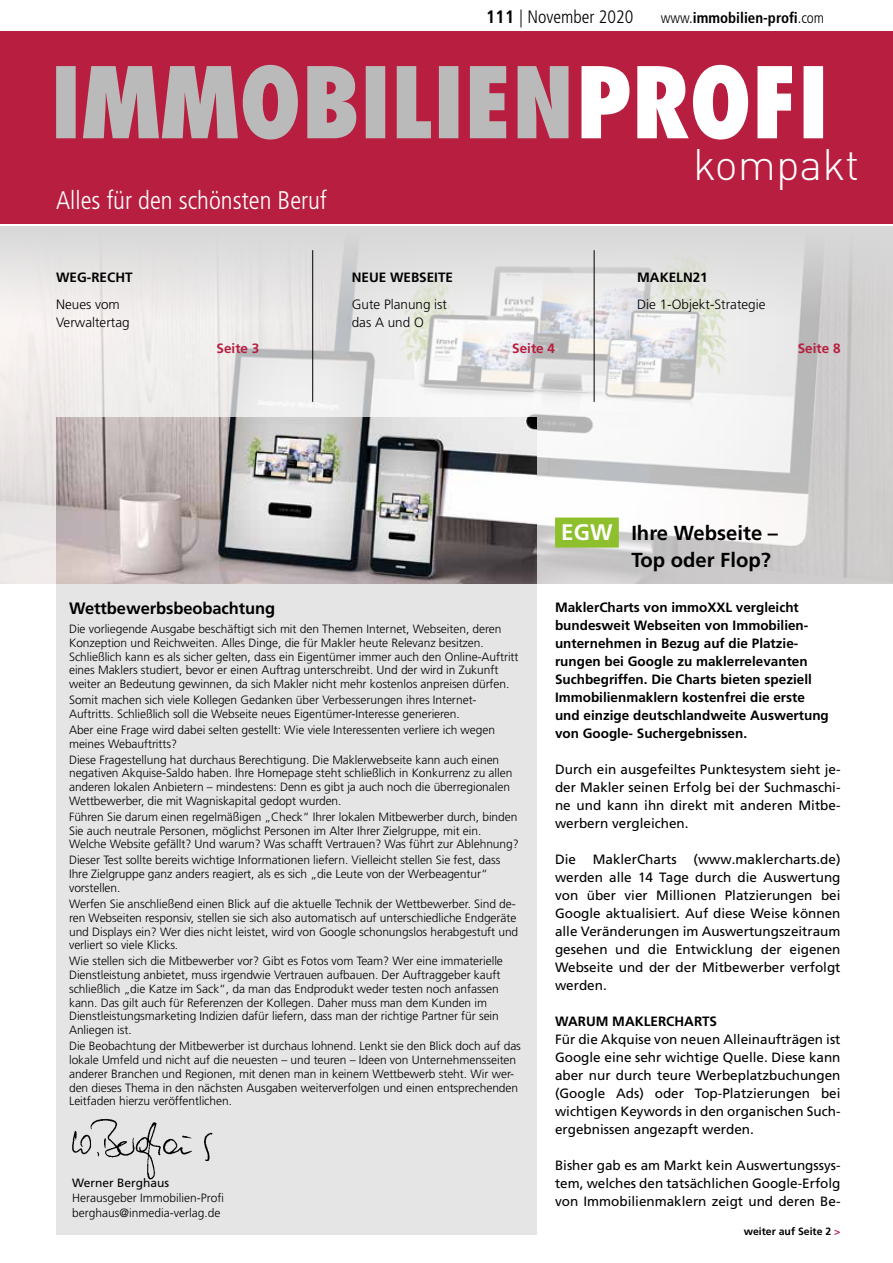
<style>
.page{position:relative;width:893px;height:1263px;background:#fff}
.page>*{position:absolute;margin:0;border:0;box-sizing:border-box;transform-origin:0 0}
.t1{font:300 43.5px "DIN";color:#fff}
.t2{font:300 condensed 25.5px "Frutiger";color:#fff}
.t3{font:700 20.25px/27px "Frutiger LT Pro";color:#000}
.t4{font:300 condensed 18px "Frutiger";color:#000}
.t5{font:700 16.5px "Frutiger LT Pro";letter-spacing:-.005em;color:#000}
.t6{font:700 condensed 15px "Frutiger";color:#000}
.t7{font:13.5px/18px "Frutiger LT Pro";color:#000;text-align:justify}
.t8{font:700 13.5px/18px "Frutiger LT Pro";color:#000}
.t9{font:300 13.5px/18px "Frutiger LT Pro";color:#000}
.t10{font:700 13.5px "Frutiger LT Pro";color:#b71e3f}
.t11{font:300 12px/13.8px "Frutiger LT Pro";letter-spacing:-.005em;color:#000}
.t12{font:12px "Frutiger LT Pro";color:#000}
.t13{font:700 10.5px "Frutiger LT Pro";color:#000}
.s1{font-weight:700}
.s2{font-weight:300}
.s3{font-size:22.5px;color:#fff}
.s4{color:#b71e3f}
</style>
<div class="page">
<img style="left:0;top:417px;width:893px;height:166px">
<div style="left:0;top:31px;width:893px;height:193px;background:#b71e3f"></div>
<svg style="left:0;top:226px;width:893px;height:191px"></svg>
<svg style="left:581px;top:65px;width:242px;height:75px"></svg>
<svg style="left:56px;top:65px;width:512px;height:75px"></svg>
<hr style="left:312px;top:250px;width:1px;height:152px;background:#000">
<hr style="left:594px;top:250px;width:1px;height:152px;background:#000">
<div style="left:555px;top:518px;width:64px;height:30px;background:#8ebf2d"></div>
<div style="left:57px;top:583px;width:480px;height:652px;background:#e5e5e5"></div>
<img style="left:72px;top:1118px;width:141px;height:62px">
<img style="left:57px;top:417px;width:480px;height:166px">
<h3 class="t4" style="left:486px;top:7px;width:149px"><span class="s1">111</span> | November 2020</h3>
<p class="t6" style="left:661px;top:9px;width:165px"><span class="s2">www.</span>immobilien-profi<span class="s2">.com</span></p>
<h2 class="t2" style="left:56px;top:186px;width:272px">Alles für den schönsten Beruf</h2>
<p class="t8" style="left:56px;top:269px;width:78px">WEG-RECHT</p>
<p class="t9" style="left:56px;top:295px;width:75px">Neues vom<br>Verwaltertag</p>
<p class="t10" style="left:217px;top:341px;width:44px">Seite 3</p>
<p class="t8" style="left:352px;top:269px;width:103px">NEUE WEBSEITE</p>
<p class="t9" style="left:352px;top:295px;width:97px">Gute Planung ist das A und O</p>
<p class="t10" style="left:512px;top:341px;width:44px">Seite 4</p>
<h1 class="t1" style="left:693px;top:138px;width:168px">kompakt</h1>
<p class="t8" style="left:637px;top:269px;width:72px">MAKELN21</p>
<p class="t9" style="left:637px;top:295px;width:130px">Die 1-Objekt-Strategie</p>
<p class="t10" style="left:798px;top:341px;width:44px">Seite 8</p>
<h3 class="t5" style="left:69px;top:599px;width:208px">Wettbewerbsbeobachtung</h3>
<p class="t11" style="left:69px;top:622px;width:451px">Die vorliegende Ausgabe beschäftigt sich mit den Themen Internet, Webseiten, deren Konzeption und Reichweiten. Alles Dinge, die für Makler heute Relevanz besitzen.<br>Schließlich kann es als sicher gelten, dass ein Eigentümer immer auch den Online-Auftritt eines Maklers studiert, bevor er einen Auftrag unterschreibt. Und der wird in Zukunft weiter an Bedeutung gewinnen, da sich Makler nicht mehr kostenlos anpreisen dürfen.</p>
<p class="t11" style="left:69px;top:693px;width:409px">Somit machen sich viele Kollegen Gedanken über Verbesserungen ihres Internet-<br>Auftritts. Schließlich soll die Webseite neues Eigentümer-Interesse generieren.</p>
<p class="t11" style="left:69px;top:723px;width:427px">Aber eine Frage wird dabei selten gestellt: Wie viele Interessenten verliere ich wegen meines Webauftritts?</p>
<p class="t11" style="left:69px;top:752px;width:445px">Diese Fragestellung hat durchaus Berechtigung. Die Maklerwebseite kann auch einen negativen Akquise-Saldo haben. Ihre Homepage steht schließlich in Konkurrenz zu allen anderen lokalen Anbietern – mindestens: Denn es gibt ja auch noch die überregionalen Wettbewerber, die mit Wagniskapital gedopt wurden.</p>
<p class="t11" style="left:69px;top:810px;width:451px">Führen Sie darum einen regelmäßigen „Check“ Ihrer lokalen Mitbewerber durch, binden<br>Sie auch neutrale Personen, möglichst Personen im Alter Ihrer Zielgruppe, mit ein.<br>Welche Website gefällt? Und warum? Was schafft Vertrauen? Was führt zur Ablehnung?</p>
<p class="t11" style="left:69px;top:853px;width:433px">Dieser Test sollte bereits wichtige Informationen liefern. Vielleicht stellen Sie fest, dass<br>Ihre Zielgruppe ganz anders reagiert, als es sich „die Leute von der Werbeagentur“ vorstellen.</p>
<p class="t11" style="left:69px;top:897px;width:451px">Werfen Sie anschließend einen Blick auf die aktuelle Technik der Wettbewerber. Sind de&shy;ren Webseiten responsiv, stellen sie sich also automatisch auf unterschiedliche Endgeräte und Displays ein? Wer dies nicht leistet, wird von Google schonungslos herabgestuft und verliert so viele Klicks.</p>
<p class="t11" style="left:69px;top:954px;width:435px">Wie stellen sich die Mitbewerber vor? Gibt es Fotos vom Team? Wer eine immaterielle Dienstleistung anbietet, muss irgendwie Vertrauen aufbauen. Der Auftraggeber kauft schließlich „die Katze im Sack“, da man das Endprodukt weder testen noch anfassen kann. Das gilt auch für Referenzen der Kollegen. Daher muss man dem Kunden im Dienstleistungsmarketing Indizien dafür liefern, dass man der richtige Partner für sein Anliegen ist.</p>
<p class="t11" style="left:69px;top:1039px;width:453px">Die Beobachtung der Mitbewerber ist durchaus lohnend. Lenkt sie den Blick doch auf das lokale Umfeld und nicht auf die neuesten – und teuren – Ideen von Unternehmensseiten anderer Branchen und Regionen, mit denen man in keinem Wettbewerb steht. Wir wer&shy;den dieses Thema in den nächsten Ausgaben weiterverfolgen und einen entsprechenden Leitfaden hierzu veröffentlichen.</p>
<p class="t12" style="left:72px;top:1176px;width:98px">Werner Berghaus</p>
<p class="t11" style="left:72px;top:1191px;width:153px;line-height:15px">Herausgeber Immobilien-Profi berghaus@inmedia-verlag.de</p>
<h3 class="t3" style="left:631px;top:520px;width:148px;text-indent:-70px"><span class="s3">EGW</span> Ihre Webseite –<br>Top oder Flop?</h3>
<p class="t8" style="left:555px;top:598px;width:275px">MaklerCharts von immoXXL vergleicht bundesweit Webseiten von Immobilien&shy;unternehmen in Bezug auf die Platzie&shy;rungen bei Google zu maklerrelevanten Suchbegriffen. Die Charts bieten speziell Immobilienmaklern kostenfrei die erste und einzige deutschlandweite Auswertung von Google- Suchergebnissen.</p>
<p class="t7" style="left:555px;top:760px;width:287px">Durch ein ausgefeiltes Punktesystem sieht je&shy;der Makler seinen Erfolg bei der Suchmaschi&shy;ne und kann ihn direkt mit anderen Mitbe&shy;werbern vergleichen.</p>
<p class="t7" style="left:555px;top:850px;width:287px">Die MaklerCharts (www.maklercharts.de) werden alle 14 Tage durch die Auswertung von über vier Millionen Platzierungen bei Google aktualisiert. Auf diese Weise können alle Veränderungen im Auswertungszeitraum gesehen und die Entwicklung der eigenen Webseite und der der Mitbewerber verfolgt werden.</p>
<p class="t8" style="left:555px;top:1012px;width:163px">WARUM MAKLERCHARTS</p>
<p class="t7" style="left:555px;top:1030px;width:287px">Für die Akquise von neuen Alleinaufträgen ist Google eine sehr wichtige Quelle. Diese kann aber nur durch teure Werbeplatzbuchungen (Google Ads) oder Top-Platzierungen bei wichtigen Keywords in den organischen Such&shy;ergebnissen angezapft werden.</p>
<p class="t7" style="left:555px;top:1156px;width:287px">Bisher gab es am Markt kein Auswertungssys&shy;tem, welches den tatsächlichen Google-Erfolg von Immobilienmaklern zeigt und deren Be-</p>
<p class="t13" style="left:744px;top:1225px;width:98px">weiter auf Seite 2 <span class="s4">&gt;</span></p>
</div>
